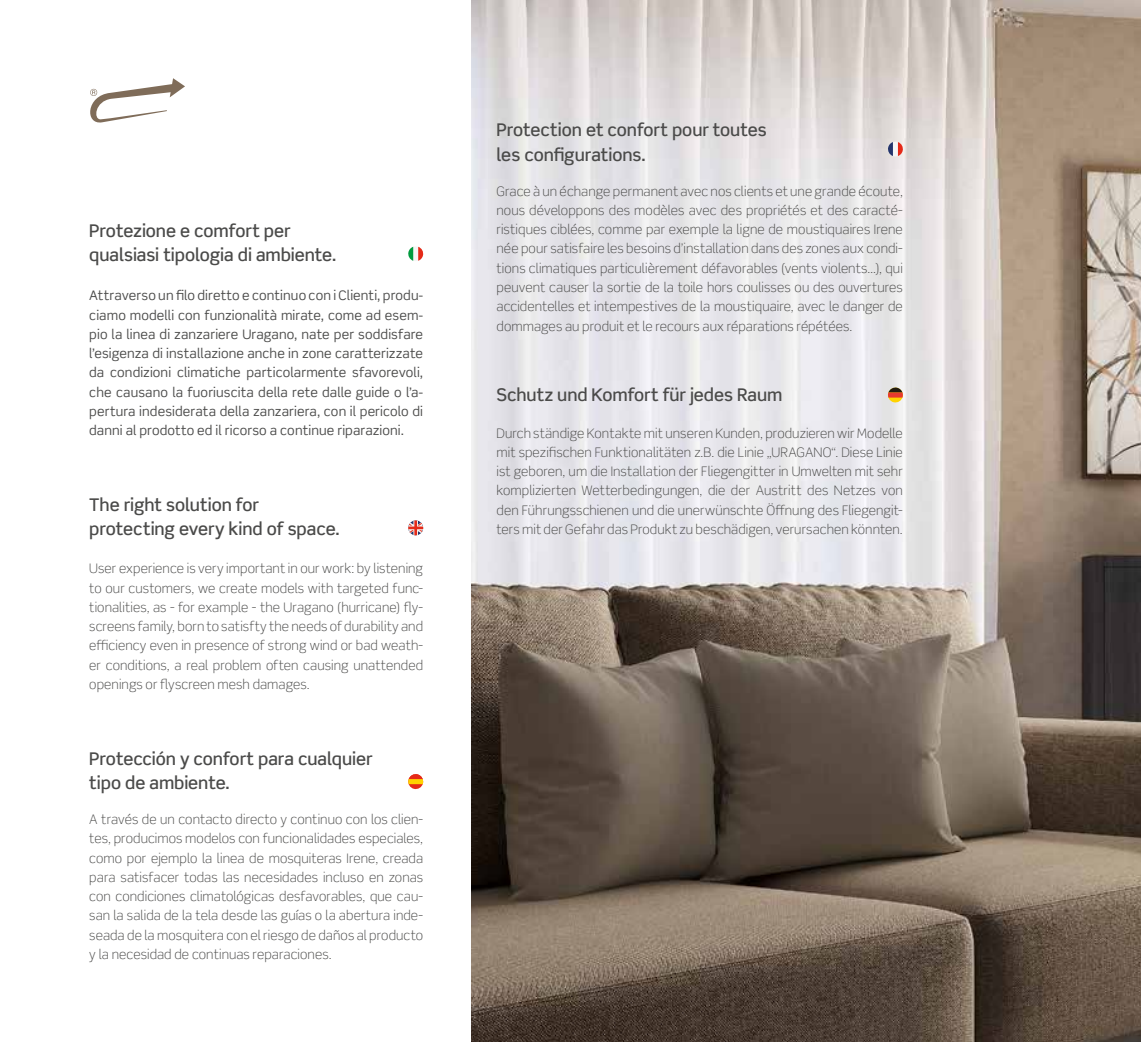
<style>
.page{position:relative;width:1141px;height:1042px;background:#fff}
.page>*{position:absolute;margin:0;border:0;box-sizing:border-box;transform-origin:0 0}
.t1{font:500 17.5px/24.5px "Scene Std";letter-spacing:-.005em;color:#4a4a49}
.t2{font:300 13.12px/19.2px "Scene Std";letter-spacing:.005em;color:#4a4a49;text-align:justify}
.t3{font:13.12px/19.2px "Scene Std";letter-spacing:.01em;color:#4a4a49;text-align:justify}
</style>
<div class="page">
<img style="left:471px;top:0;width:670px;height:1042px">
<svg style="left:887px;top:141px;width:17px;height:16px"></svg>
<svg style="left:408px;top:246px;width:16px;height:15px"></svg>
<svg style="left:887px;top:387px;width:17px;height:16px"></svg>
<svg style="left:408px;top:520px;width:16px;height:16px"></svg>
<svg style="left:408px;top:774px;width:16px;height:16px"></svg>
<svg style="left:90px;top:78px;width:95px;height:45px"></svg>
<h1 class="t1" style="left:89px;top:218px;width:249px">Protezione e comfort per qualsiasi tipologia di ambiente.</h1>
<p class="t3" style="left:89px;top:286px;width:335px">Attraverso un filo diretto e continuo con i Clienti, produ&shy;ciamo modelli con funzionalità mirate, come ad esem&shy;pio la linea di zanzariere Uragano, nate per soddisfare l’esigenza di installazione anche in zone caratterizzate da condizioni climatiche particolarmente sfavorevoli, che causano la fuoriuscita della rete dalle guide o l’a&shy;pertura indesiderata della zanzariera, con il pericolo di danni al prodotto ed il ricorso a continue riparazioni.</p>
<h1 class="t1" style="left:89px;top:492px;width:252px">The right solution for protecting every kind of space.</h1>
<p class="t2" style="left:89px;top:559px;width:335px">User experience is very important in our work: by listening to our customers, we create models with targeted func&shy;tionalities, as - for example - the Uragano (hurricane) fly&shy;screens family, born to satisfty the needs of durability and efficiency even in presence of strong wind or bad weath&shy;er conditions, a real problem often causing unattended openings or flyscreen mesh damages.</p>
<h1 class="t1" style="left:89px;top:746px;width:285px">Protección y confort para cualquier tipo de ambiente.</h1>
<p class="t2" style="left:89px;top:810px;width:335px">A través de un contacto directo y continuo con los clien&shy;tes, producimos modelos con funcionalidades especiales, como por ejemplo la linea de mosquiteras Irene, creada para satisfacer todas las necesidades incluso en zonas con condiciones climatológicas desfavorables, que cau&shy;san la salida de la tela desde las guías o la abertura inde&shy;seada de la mosquitera con el riesgo de daños al producto y la necesidad de continuas reparaciones.</p>
<h1 class="t1" style="left:496px;top:117px;width:272px">Protection et confort pour toutes les configurations.</h1>
<p class="t2" style="left:496px;top:181px;width:408px">Grace à un échange permanent avec nos clients et une grande écoute, nous développons des modèles avec des propriétés et des caracté&shy;ristiques ciblées, comme par exemple la ligne de moustiquaires Irene née pour satisfaire les besoins d’installation dans des zones aux condi&shy;tions climatiques particulièrement défavorables (vents violents…), qui peuvent causer la sortie de la toile hors coulisses ou des ouvertures accidentelles et intempestives de la moustiquaire, avec le danger de dommages au produit et le recours aux réparations répétées.</p>
<h1 class="t1" style="left:496px;top:382px;width:287px">Schutz und Komfort für jedes Raum</h1>
<p class="t2" style="left:496px;top:423px;width:408px">Durch ständige Kontakte mit unseren Kunden, produzieren wir Modelle mit spezifischen Funktionalitäten z.B. die Linie „URAGANO“. Diese Linie ist geboren, um die Installation der Fliegengitter in Umwelten mit sehr komplizierten Wetterbedingungen, die der Austritt des Netzes von den Führungsschienen und die unerwünschte Öffnung des Fliegengit&shy;ters mit der Gefahr das Produkt zu beschädigen, verursachen könnten.</p>
</div>
